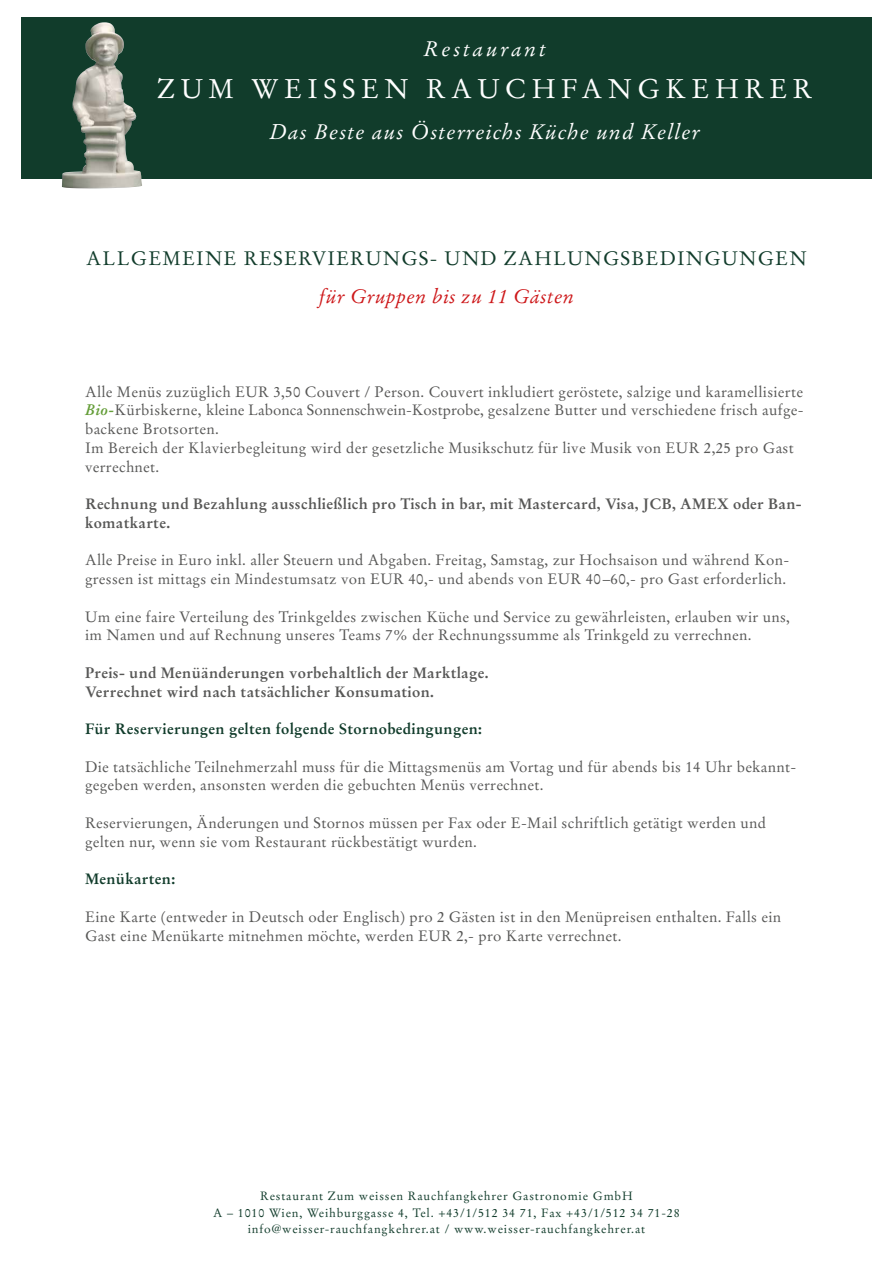
<style>
.page{position:relative;width:893px;height:1263px;background:#fff}
.page>*{position:absolute;margin:0;border:0;box-sizing:border-box;transform-origin:0 0}
.t1{font:27px "Stempel Garamond CE";letter-spacing:.2em;color:#fff}
.t2{font:italic 21px "Stempel Garamond CE";letter-spacing:.05em;color:#fff}
.t3{font:italic 21px "Stempel Garamond CE";letter-spacing:.13em;color:#fff}
.t4{font:19.5px "Stempel Garamond CE";letter-spacing:.06em;color:#113c2b}
.t5{font:italic 19.5px "Stempel Garamond CE";letter-spacing:.02em;color:#cd1719}
.t6{font:15px/18.8px "Stempel Garamond CE";letter-spacing:.02em;color:#575756}
.t7{font:700 15px/18.8px "Stempel Garamond CE";letter-spacing:.02em;color:#575756}
.t8{font:700 15px "Stempel Garamond CE";letter-spacing:.02em;color:#113c2b}
.t9{font:12px/16.5px "Stempel Garamond CE";letter-spacing:.07em;color:#113c2b;text-align:center}
.s1{font-weight:700;font-style:italic;color:#659e39}
</style>
<div class="page">
<div style="left:21px;top:17px;width:851px;height:162px;background:#113c2b"></div>
<img style="left:72px;top:22px;width:31px;height:133px">
<h2 class="t3" style="left:423px;top:36px;width:124px">Restaurant</h2>
<h1 class="t1" style="left:157px;top:72px;width:656px">ZUM WEISSEN RAUCHFANGKEHRER</h1>
<h2 class="t2" style="left:270px;top:118px;width:432px">Das Beste aus Österreichs Küche und Keller</h2>
<h3 class="t4" style="left:86px;top:246px;width:722px">ALLGEMEINE RESERVIERUNGS- UND ZAHLUNGSBEDINGUNGEN</h3>
<h3 class="t5" style="left:319px;top:284px;width:256px">für Gruppen bis zu 11 Gästen</h3>
<p class="t6" style="left:85px;top:382px;width:720px">Alle Menüs zuzüglich EUR 3,50 Couvert / Person. Couvert inkludiert geröstete, salzige und karamellisierte <span class="s1">Bio-</span>Kürbiskerne, kleine Labonca Sonnenschwein-Kostprobe, gesalzene Butter und verschiedene frisch aufge&shy;backene Brotsorten.<br>Im Bereich der Klavierbegleitung wird der gesetzliche Musikschutz für live Musik von EUR 2,25 pro Gast verrechnet.</p>
<p class="t7" style="left:85px;top:494px;width:718px">Rechnung und Bezahlung ausschließlich pro Tisch in bar, mit Mastercard, Visa, JCB, AMEX oder Ban&shy;komatkarte.</p>
<p class="t6" style="left:85px;top:551px;width:706px">Alle Preise in Euro inkl. aller Steuern und Abgaben. Freitag, Samstag, zur Hochsaison und während Kon&shy;gressen ist mittags ein Mindestumsatz von EUR 40,- und abends von EUR 40–60,- pro Gast erforderlich.</p>
<p class="t6" style="left:85px;top:607px;width:706px">Um eine faire Verteilung des Trinkgeldes zwischen Küche und Service zu gewährleisten, erlauben wir uns, im Namen und auf Rechnung unseres Teams 7% der Rechnungssumme als Trinkgeld zu verrechnen.</p>
<p class="t7" style="left:85px;top:663px;width:405px">Preis- und Menüänderungen vorbehaltlich der Marktlage.<br>Verrechnet wird nach tatsächlicher Konsumation.</p>
<p class="t8" style="left:85px;top:719px;width:398px">Für Reservierungen gelten folgende Stornobedingungen:</p>
<p class="t6" style="left:85px;top:757px;width:713px">Die tatsächliche Teilnehmerzahl muss für die Mittagsmenüs am Vortag und für abends bis 14 Uhr bekannt&shy;gegeben werden, ansonsten werden die gebuchten Menüs verrechnet.</p>
<p class="t6" style="left:85px;top:813px;width:682px">Reservierungen, Änderungen und Stornos müssen per Fax oder E-Mail schriftlich getätigt werden und gelten nur, wenn sie vom Restaurant rückbestätigt wurden.</p>
<p class="t8" style="left:85px;top:869px;width:92px">Menükarten:</p>
<p class="t6" style="left:85px;top:907px;width:698px">Eine Karte (entweder in Deutsch oder Englisch) pro 2 Gästen ist in den Menüpreisen enthalten. Falls ein<br>Gast eine Menükarte mitnehmen möchte, werden EUR 2,- pro Karte verrechnet.</p>
<p class="t9" style="left:213px;top:1187px;width:468px">Restaurant Zum weissen Rauchfangkehrer Gastronomie GmbH<br>A – 1010 Wien, Weihburggasse 4, Tel. +43/1/512 34 71, Fax +43/1/512 34 71-28 info@weisser-rauchfangkehrer.at / www.weisser-rauchfangkehrer.at</p>
</div>
